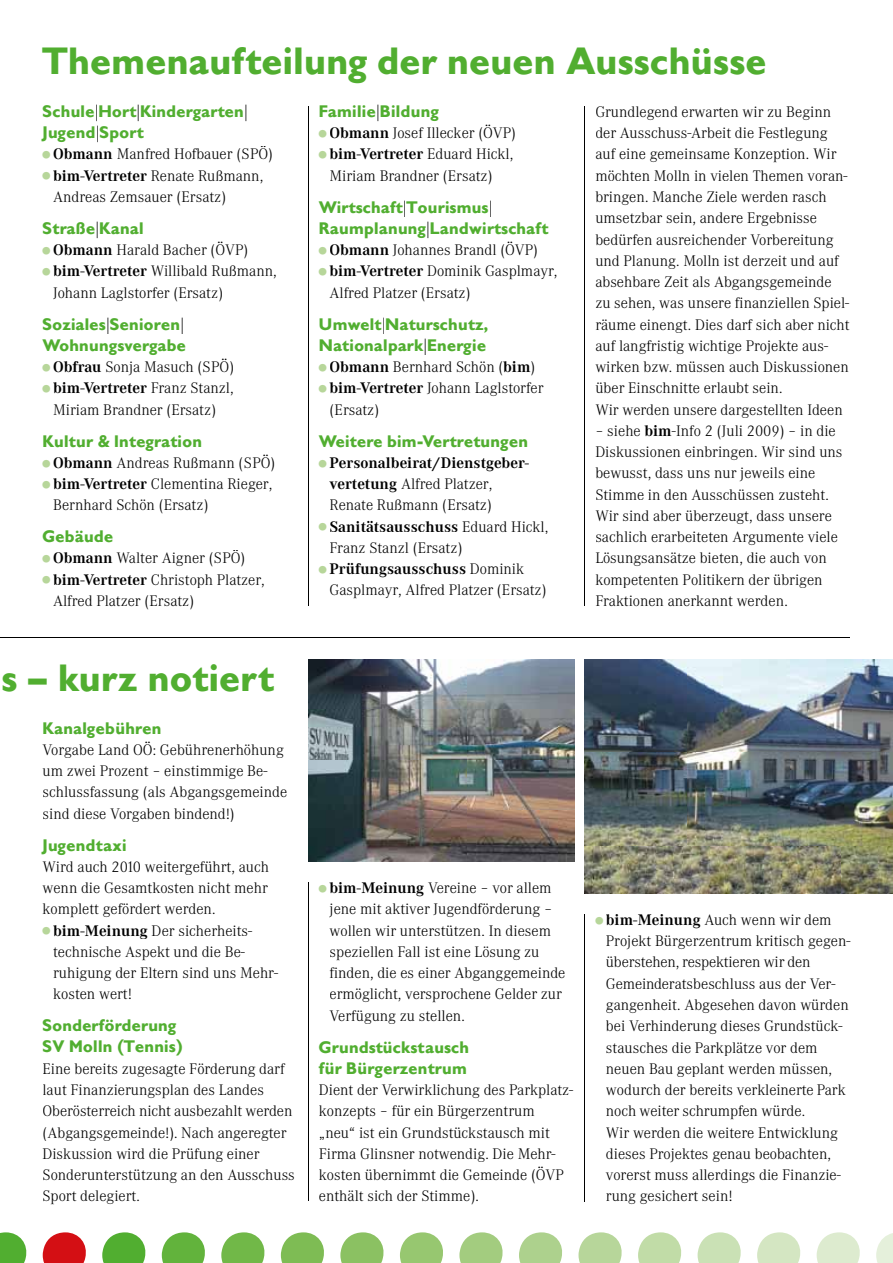
<style>
.page{position:relative;width:893px;height:1263px;background:#fff}
.page>*{position:absolute;margin:0;border:0;box-sizing:border-box;transform-origin:0 0}
.t1{font:700 37.5px "Gill Sans BQ";color:#51ae30}
.t2{font:700 16.5px/21.3px "Gill Sans BQ";color:#51ae30}
.t3{font:300 15px/21.3px "Corporate ABQ";color:#000}
.t4{font:700 15px "Corporate ABQ";color:#000}
.s1{font-weight:300;color:#000}
.s2{font-family:"Berthold Pi BQ";font-weight:400;color:#b7d69a}
.s3{font-weight:700}
.s4{font-weight:300}
</style>
<div class="page">
<svg style="left:43px;top:1232px;width:43px;height:31px"></svg>
<svg style="left:0;top:1232px;width:27px;height:31px"></svg>
<svg style="left:102px;top:1232px;width:44px;height:31px"></svg>
<svg style="left:162px;top:1232px;width:43px;height:31px"></svg>
<svg style="left:221px;top:1232px;width:44px;height:31px"></svg>
<svg style="left:281px;top:1232px;width:43px;height:31px"></svg>
<svg style="left:340px;top:1232px;width:44px;height:31px"></svg>
<svg style="left:400px;top:1232px;width:43px;height:31px"></svg>
<svg style="left:459px;top:1232px;width:44px;height:31px"></svg>
<svg style="left:519px;top:1232px;width:43px;height:31px"></svg>
<svg style="left:578px;top:1232px;width:44px;height:31px"></svg>
<svg style="left:638px;top:1232px;width:44px;height:31px"></svg>
<svg style="left:698px;top:1232px;width:43px;height:31px"></svg>
<svg style="left:757px;top:1232px;width:44px;height:31px"></svg>
<svg style="left:817px;top:1232px;width:43px;height:31px"></svg>
<svg style="left:876px;top:1233px;width:17px;height:30px"></svg>
<hr style="left:584px;top:914px;width:1px;height:287px;background:#000">
<hr style="left:584px;top:106px;width:1px;height:500px;background:#000">
<hr style="left:308px;top:882px;width:1px;height:319px;background:#000">
<hr style="left:308px;top:106px;width:1px;height:500px;background:#000">
<img style="left:308px;top:659px;width:266px;height:202px">
<img style="left:585px;top:659px;width:308px;height:234px">
<hr style="left:0;top:638px;width:850px;height:1px;background:#000">
<h1 class="t1" style="left:43px;top:40px;width:726px">Themenaufteilung der neuen Ausschüsse</h1>
<p class="t2" style="left:43px;top:101px;width:207px">Schule<span class="s1">|</span>Hort<span class="s1">|</span>Kindergarten <span class="s1">|<br></span>Jugend<span class="s1">|</span>Sport</p>
<p class="t3" style="left:43px;top:144px;width:232px"><span class="s2">2</span> <span class="s3">Obmann</span> Manfred Hofbauer (SPÖ)</p>
<p class="t3" style="left:43px;top:165px;width:222px"><span class="s2">2</span> <span class="s3">bim-Vertreter</span> Renate Rußmann,</p>
<p class="t3" style="left:53px;top:186px;width:175px">Andreas Zemsauer (Ersatz)</p>
<p class="t2" style="left:43px;top:218px;width:103px">Straße<span class="s1">|</span>Kanal</p>
<p class="t3" style="left:43px;top:239px;width:207px"><span class="s2">2</span> <span class="s3">Obmann</span> Harald Bacher (ÖVP)</p>
<p class="t3" style="left:43px;top:261px;width:236px"><span class="s2">2</span> <span class="s3">bim-Vertreter</span> Willibald Rußmann,</p>
<p class="t3" style="left:53px;top:282px;width:172px">Johann Laglstorfer (Ersatz)</p>
<p class="t2" style="left:43px;top:313px;width:145px">Soziales<span class="s1">|</span>Senioren<span class="s1">|<br></span>Wohnungsvergabe</p>
<p class="t3" style="left:43px;top:356px;width:193px;text-align:center"><span class="s2">2</span> <span class="s3">Obfrau</span> Sonja Masuch (SPÖ)<br><span class="s2">2</span> <span class="s3">bim-Vertreter</span> Franz Stanzl,<br>Miriam Brandner (Ersatz)</p>
<p class="t2" style="left:43px;top:430px;width:161px">Kultur &amp; Integration</p>
<p class="t3" style="left:43px;top:452px;width:234px"><span class="s2">2</span> <span class="s3">Obmann</span> Andreas Rußmann (SPÖ)</p>
<p class="t3" style="left:43px;top:473px;width:231px"><span class="s2">2</span> <span class="s3">bim-Vertreter</span> Clementina Rieger,</p>
<p class="t3" style="left:53px;top:495px;width:157px">Bernhard Schön (Ersatz)</p>
<p class="t2" style="left:43px;top:526px;width:72px">Gebäude</p>
<p class="t3" style="left:43px;top:548px;width:204px"><span class="s2">2</span> <span class="s3">Obmann</span> Walter Aigner (SPÖ)</p>
<p class="t3" style="left:43px;top:569px;width:224px"><span class="s2">2</span> <span class="s3">bim-Vertreter</span> Christoph Platzer,</p>
<p class="t3" style="left:53px;top:590px;width:143px">Alfred Platzer (Ersatz)</p>
<h1 class="t1" style="left:2px;top:656px;width:273px">s – kurz notiert</h1>
<p class="t2" style="left:43px;top:717px;width:121px">Kanalgebühren</p>
<p class="t3" style="left:43px;top:739px;width:246px">Vorgabe Land OÖ: Gebührenerhöhung um zwei Prozent – einstimmige Be&shy;schlussfassung (als Abgangsgemeinde sind diese Vorgaben bindend!)</p>
<p class="t2" style="left:43px;top:834px;width:86px">Jugendtaxi</p>
<p class="t3" style="left:43px;top:856px;width:228px">Wird auch 2010 weitergeführt, auch</p>
<p class="t3" style="left:43px;top:877px;width:227px">wenn die Gesamtkosten nicht mehr</p>
<p class="t3" style="left:43px;top:899px;width:175px">komplett gefördert werden.</p>
<p class="t3" style="left:43px;top:920px;width:211px"><span class="s2">2</span> <span class="s3">bim-Meinung</span> Der sicherheits-</p>
<p class="t3" style="left:53px;top:941px;width:193px">technische Aspekt und die Be-</p>
<p class="t3" style="left:53px;top:962px;width:226px">ruhigung der Eltern sind uns Mehr-</p>
<p class="t3" style="left:53px;top:984px;width:80px">kosten wert!</p>
<p class="t2" style="left:43px;top:1015px;width:143px">Sonderförderung<br>SV Molln ( Tennis)</p>
<p class="t3" style="left:43px;top:1058px;width:254px">Eine bereits zugesagte Förderung darf laut Finanzierungsplan des Landes Oberösterreich nicht ausbezahlt werden (Abgangs gemeinde!). Nach angeregter Diskus sion wird die Prüfung einer Sonder unterstützung an den Ausschuss Sport delegiert.</p>
<p class="t2" style="left:319px;top:101px;width:121px">Familie<span class="s1">|</span>Bildung</p>
<p class="t3" style="left:319px;top:123px;width:199px"><span class="s2">2</span> <span class="s3">Obmann</span> Josef Illecker (ÖVP)</p>
<p class="t4" style="left:319px;top:145px;width:196px"><span class="s2">2</span> bim-Vertreter <span class="s4">Eduard Hickl,</span></p>
<p class="t3" style="left:330px;top:165px;width:165px">Miriam Brandner (Ersatz)</p>
<p class="t2" style="left:319px;top:197px;width:231px">Wirtschaft<span class="s1">|</span>Tourismus<span class="s1">|<br></span>Raumplanung<span class="s1">|</span>Landwirtschaft</p>
<p class="t3" style="left:319px;top:239px;width:221px"><span class="s2">2</span> <span class="s3">Obmann</span> Johannes Brandl (ÖVP)</p>
<p class="t3" style="left:319px;top:261px;width:240px"><span class="s2">2</span> <span class="s3">bim-Vertreter</span> Dominik Gasplmayr,</p>
<p class="t3" style="left:330px;top:282px;width:143px">Alfred Platzer (Ersatz)</p>
<p class="t2" style="left:319px;top:313px;width:171px">Umwelt<span class="s1">|</span>Naturschutz,<br>Nationalpark<span class="s1">|</span>Energie</p>
<p class="t3" style="left:319px;top:356px;width:218px"><span class="s2">2</span> <span class="s3">Obmann</span> Bernhard Schön (<span class="s3">bim</span>)</p>
<p class="t3" style="left:319px;top:378px;width:226px"><span class="s2">2</span> <span class="s3">bim-Vertreter</span> Johann Laglstorfer</p>
<p class="t3" style="left:330px;top:399px;width:51px">( Ersatz)</p>
<p class="t2" style="left:319px;top:430px;width:211px">Weitere bim-Vertretungen</p>
<p class="t4" style="left:319px;top:454px;width:212px"><span class="s2">2</span> Personalbeirat/Dienstgeber-</p>
<p class="t3" style="left:330px;top:473px;width:164px"><span class="s3">vertetung</span> Alfred Platzer,</p>
<p class="t3" style="left:330px;top:495px;width:164px">Renate Rußmann (Ersatz)</p>
<p class="t4" style="left:319px;top:517px;width:231px"><span class="s2">2</span> Sanitätsausschuss <span class="s4">Eduard Hickl,</span></p>
<p class="t3" style="left:330px;top:537px;width:134px">Franz Stanzl (Ersatz)</p>
<p class="t4" style="left:319px;top:560px;width:207px"><span class="s2">2</span> Prüfungsausschuss <span class="s4">Dominik</span></p>
<p class="t3" style="left:330px;top:580px;width:219px">Gasplmayr, Alfred Platzer (Ersatz)</p>
<p class="t3" style="left:595px;top:101px;width:256px">Grundlegend erwarten wir zu Beginn der Ausschuss-Arbeit die Festlegung auf eine gemeinsame Konzeption. Wir möchten Molln in vielen Themen voran&shy;bringen. Manche Ziele werden rasch umsetzbar sein, andere Ergebnisse bedürfen ausreichender Vorbereitung und Planung. Molln ist derzeit und auf absehbare Zeit als Abgangsgemeinde zu sehen, was unsere finanziellen Spiel&shy;räume einengt. Dies darf sich aber nicht auf langfristig wichtige Projekte aus&shy;wirken bzw. müssen auch Diskussionen über Einschnitte erlaubt sein.<br>Wir werden unsere dargestellten Ideen</p>
<p class="t3" style="left:595px;top:420px;width:249px">– siehe <span class="s3">bim</span>-Info 2 (Juli 2009) – in die Diskussionen einbringen. Wir sind uns bewusst, dass uns nur jeweils eine Stimme in den Ausschüssen zusteht.<br>Wir sind aber überzeugt, dass unsere sachlich erarbeiteten Argumente viele Lösungsansätze bieten, die auch von kompetenten Politikern der übrigen Fraktionen anerkannt werden.</p>
<p class="t3" style="left:330px;top:877px;width:237px;text-indent:-11px"><span class="s2">2</span> <span class="s3">bim-Meinung</span> Vereine – vor allem jene mit aktiver Jugendförderung – wollen wir unterstützen. In diesem speziellen Fall ist eine Lösung zu finden, die es einer Abganggemeinde ermöglicht, versprochene Gelder zur Verfügung zu stellen.</p>
<p class="t2" style="left:319px;top:1036px;width:152px">Grundstückstausch für Bürgerzentrum</p>
<p class="t3" style="left:319px;top:1079px;width:256px">Dient der Verwirklichung des Parkplatz&shy;konzepts – für ein Bürgerzentrum „neu“ ist ein Grundstückstausch mit Firma Glinsner notwendig. Die Mehr&shy;kosten übernimmt die Gemeinde (ÖVP enthält sich der Stimme).</p>
<p class="t3" style="left:606px;top:909px;width:246px;text-indent:-11px"><span class="s2">2</span> <span class="s3">bim-Meinung</span> Auch wenn wir dem Projekt Bürgerzentrum kritisch gegen&shy;überstehen, respektieren wir den Gemeinde ratsbeschluss aus der Ver&shy;gangenheit. Abgesehen davon würden bei Verhinderung dieses Grundstück&shy;stausches die Parkplätze vor dem neuen Bau geplant werden müssen, wodurch der bereits ver kleinerte Park noch weiter schrumpfen würde.<br>Wir werden die weitere Entwicklung dieses Projektes genau beobachten, vorerst muss allerdings die Finanzie&shy;rung gesichert sein!</p>
</div>
